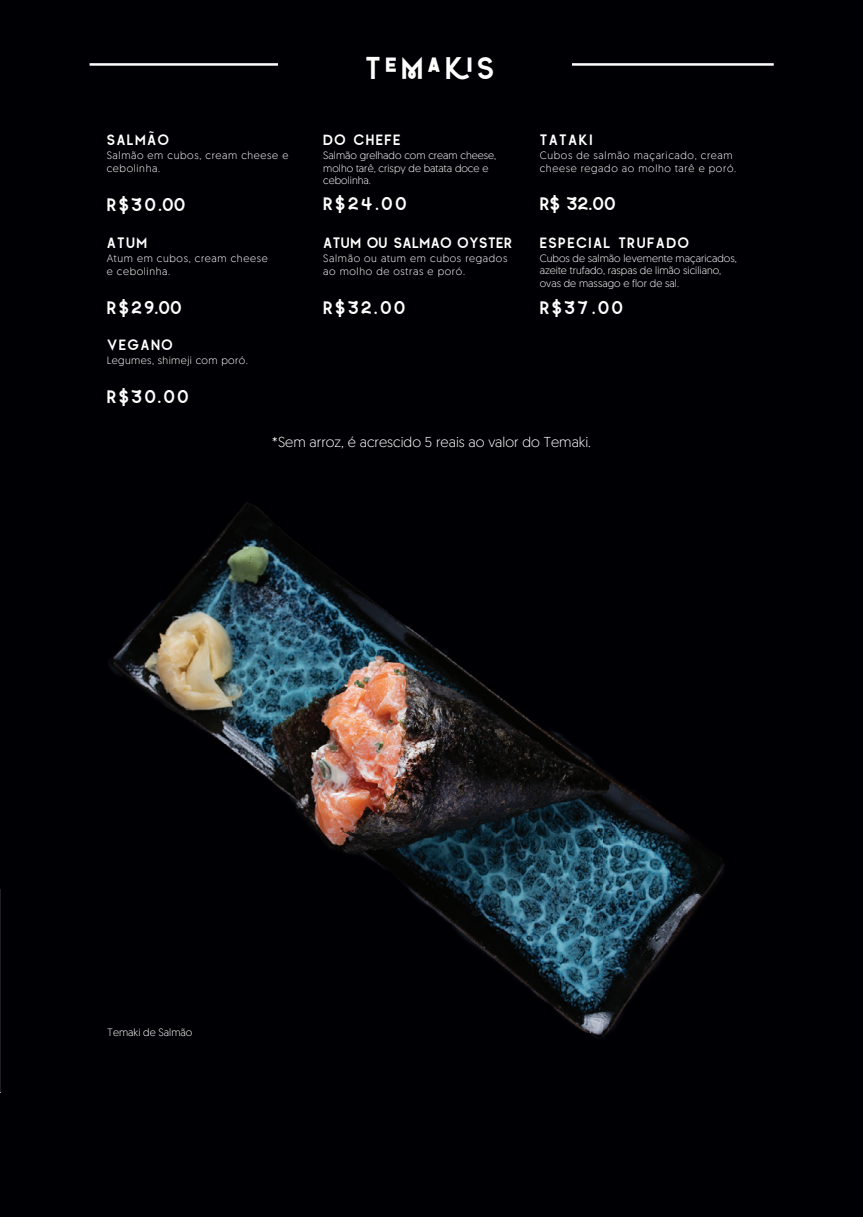
<style>
.page{position:relative;width:863px;height:1217px;background:#fff}
.page>*{position:absolute;margin:0;border:0;box-sizing:border-box;transform-origin:0 0}
.t1{font:45.75px "Quirk";letter-spacing:.08em;color:#fff}
.t2{font:26.62px "Quirk";letter-spacing:.08em;color:#fff}
.t3{font:21.88px "Quirk";letter-spacing:.06em;color:#fff}
.t4{font:21.88px "Quirk";letter-spacing:.02em;color:#fff}
.t5{font:300 14.38px "Geomanist";color:#fff}
.t6{font:300 10.62px/12.8px "Geomanist";color:#fff}
.t7{font:300 10.62px/12.8px "Geomanist";letter-spacing:.06em;color:#fff}
.t8{font:300 10.62px "Geomanist";letter-spacing:.04em;color:#fff}
</style>
<div class="page">
<div style="left:0;top:0;width:862px;height:1216px;background:#000004"></div>
<img style="left:108px;top:502px;width:577px;height:331px">
<img style="left:0;top:833px;width:725px;height:259px">
<img style="left:0;top:833px;width:8px;height:55px">
<hr style="left:89px;top:63px;width:684px;height:3px;background:#fff">
<div style="left:278px;top:39px;width:293px;height:59px;background:#000004"></div>
<h3 class="t3" style="left:107px;top:128px;width:64px">SALMAO<sup>~</sup></h3>
<p class="t7" style="left:107px;top:148px;width:183px">Salmão em cubos, cream cheese e cebolinha.</p>
<h2 class="t2" style="left:107px;top:191px;width:80px">R$30.00</h2>
<h3 class="t3" style="left:107px;top:232px;width:42px">ATUM</h3>
<p class="t7" style="left:107px;top:251px;width:162px">Atum em cubos, cream cheese e cebolinha.</p>
<h2 class="t2" style="left:107px;top:294px;width:77px">R$29.00</h2>
<h3 class="t3" style="left:107px;top:333px;width:67px">VEGANO</h3>
<p class="t8" style="left:107px;top:353px;width:143px">Legumes, shimeji com poró.</p>
<h2 class="t2" style="left:107px;top:383px;width:84px">R$30.00</h2>
<h1 class="t1" style="left:365px;top:45px;width:130px">Temakis</h1>
<h3 class="t3" style="left:323px;top:129px;width:79px">DO CHEFE</h3>
<p class="t6" style="left:323px;top:148px;width:174px">Salmão grelhado com cream cheese, molho tarê, crispy de batata doce e cebolinha.</p>
<h3 class="t3" style="left:539px;top:129px;width:54px">TATAKI</h3>
<p class="t7" style="left:539px;top:148px;width:198px">Cubos de salmão maçaricado, cream cheese regado ao molho tarê e poró.</p>
<h2 class="t2" style="left:323px;top:190px;width:85px">R$24.00</h2>
<h2 class="t2" style="left:539px;top:190px;width:77px">R$ 32.00</h2>
<h3 class="t4" style="left:323px;top:232px;width:190px">ATUM OU SALMAO OYSTER</h3>
<h3 class="t3" style="left:539px;top:231px;width:150px">ESPECIAL TRUFADO</h3>
<p class="t7" style="left:323px;top:252px;width:185px">Salmão ou atum em cubos regados ao molho de ostras e poró.</p>
<p class="t6" style="left:539px;top:251px;width:198px">Cubos de salmão levemente maçaricados, azeite trufado, raspas de limão siciliano, ovas de massago e flor de sal.</p>
<h2 class="t2" style="left:323px;top:294px;width:84px">R$32.00</h2>
<h2 class="t2" style="left:539px;top:294px;width:85px">R$37.00</h2>
<h3 class="t5" style="left:272px;top:433px;width:320px">*Sem arroz, é acrescido 5 reais ao valor do Temaki.</h3>
<p class="t6" style="left:107px;top:1025px;width:86px">Temaki de Salmão</p>
</div>
